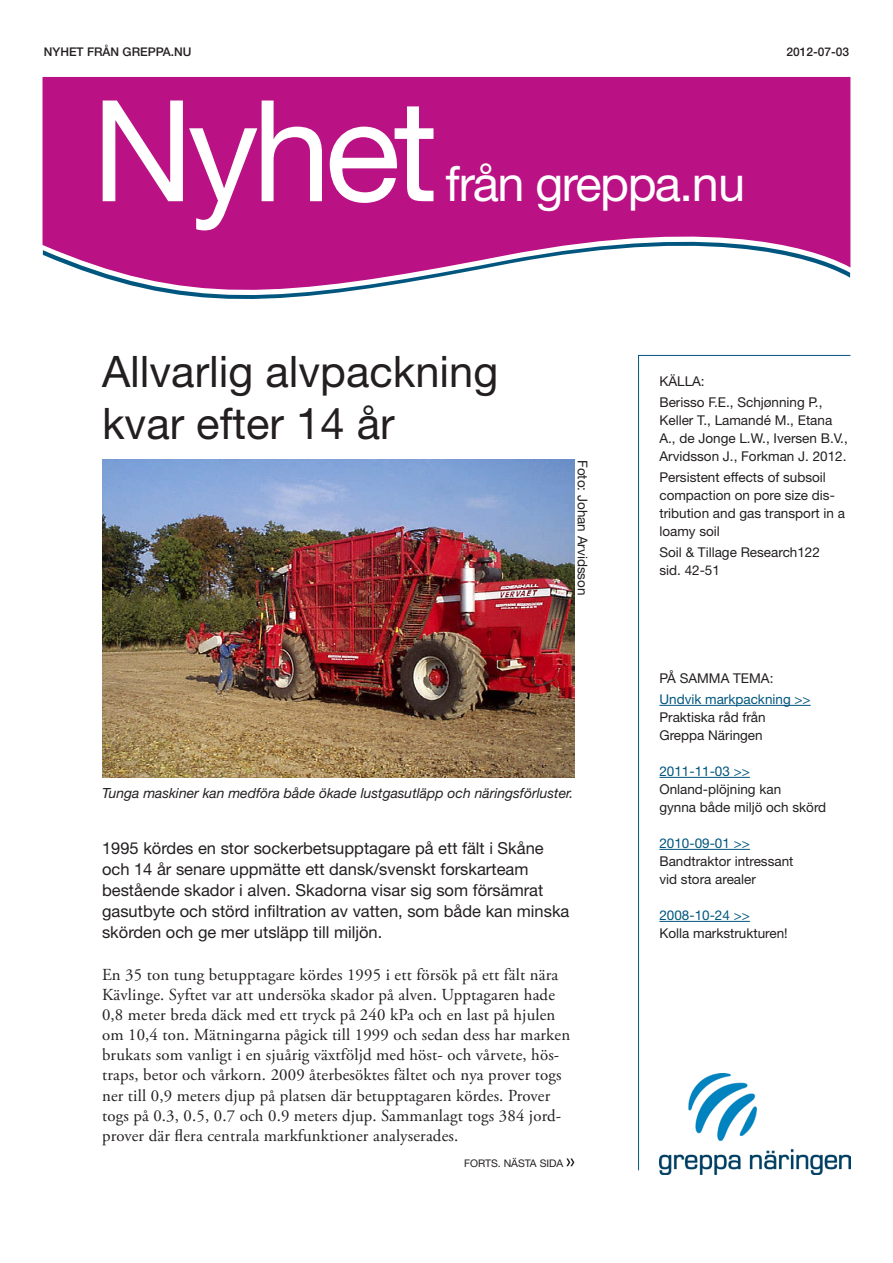
<style>
.page{position:relative;width:893px;height:1263px;background:#fff}
.page>*{position:absolute;margin:0;border:0;box-sizing:border-box;transform-origin:0 0}
.Huvud{font:141px "Helvetica Neue LT Std";letter-spacing:-.045em;color:#fff}
.Huvud-2{font:48.75px "Helvetica Neue LT Std";letter-spacing:-.03em;color:#fff}
.Rubrik{font:43.5px "Helvetica Neue LT Std";color:#231f20}
.Brödtext{font:16.8px/20.1px "Adobe Garamond Pro";letter-spacing:.01em;color:#231f20}
.Ingress{font:16.5px/21px "Helvetica Neue LT Std";color:#231f20}
.Bildtext_1{font:italic 13.95px "Helvetica Neue LT Std";color:#231f20}
.Liten_text_Bröd{font:13.5px/18px "Helvetica Neue LT Std";color:#231f20}
.Länkar{font:13.5px "Helvetica Neue LT Std";color:#00567e}
.Text_huvud{font:500 12px "Helvetica Neue LT Std";color:#231f20}
.Ingress-2{font:10.5px "Helvetica Neue LT Std";color:#231f20}
</style>
<div class="page">
<svg style="left:43px;top:77px;width:807px;height:222px;background:#c03596"></svg>
<svg style="left:638px;top:355px;width:213px;height:816px"></svg>
<hr style="left:659px;top:705px;width:152px;height:1px;background:#00567e">
<hr style="left:659px;top:777px;width:91px;height:1px;background:#00567e">
<hr style="left:659px;top:849px;width:91px;height:1px;background:#00567e">
<hr style="left:659px;top:921px;width:91px;height:1px;background:#00567e">
<img style="left:659px;top:1074px;width:191px;height:101px">
<svg style="left:566px;top:1158px;width:8px;height:8px"></svg>
<img style="left:102px;top:460px;width:472px;height:318px">
<p class="Text_huvud" style="left:44px;top:45px;width:149px">NYHET FRÅN GREPPA.NU</p>
<p class="Huvud" style="left:92px;top:67px;width:347px">Nyhet</p>
<p class="Huvud-2" style="left:446px;top:155px;width:301px">från greppa.nu</p>
<p class="Text_huvud" style="left:786px;top:45px;width:64px">2012-07-03</p>
<p class="Rubrik" style="left:102px;top:345px;width:398px">Allvarlig alvpackning</p>
<p class="Rubrik" style="left:102px;top:397px;width:294px">kvar efter 14 år</p>
<p class="Liten_text_Bröd" style="left:592px;top:460px;width:137px;rotate:90deg">Foto: Johan Arvidsson</p>
<p class="Bildtext_1" style="left:102px;top:784px;width:473px">Tunga maskiner kan medföra både ökade lustgasutläpp och näringsförluster.</p>
<p class="Ingress" style="left:102px;top:837px;width:469px">1995 kördes en stor sockerbetsupptagare på ett fält i Skåne och 14 år senare uppmätte ett dansk/svenskt forskarteam bestående skador i alven. Skadorna visar sig som försämrat gasutbyte och störd infiltration av vatten, som både kan minska skörden och ge mer utsläpp till miljön.</p>
<p class="Brödtext" style="left:102px;top:965px;width:470px">En 35 ton tung betupptagare kördes 1995 i ett försök på ett fält nära Kävlinge. Syftet var att undersöka skador på alven. Upptagaren hade 0,8 meter breda däck med ett tryck på 240 kPa och en last på hjulen om 10,4 ton. Mätningarna pågick till 1999 och sedan dess har marken brukats som vanligt i en sjuårig växtföljd med höst- och vårvete, hös&shy;traps, betor och vårkorn. 2009 återbesöktes fältet och nya prover togs ner till 0,9 meters djup på platsen där betupptagaren kördes. Prover togs på 0.3, 0.5, 0.7 och 0.9 meters djup. Sammanlagt togs 384 jord&shy;prover där flera centrala markfunktioner analyserades.</p>
<p class="Ingress-2" style="left:464px;top:1157px;width:101px">FORTS. NÄSTA SIDA</p>
<p class="Liten_text_Bröd" style="left:659px;top:372px;width:47px">KÄLLA:</p>
<p class="Liten_text_Bröd" style="left:659px;top:393px;width:190px">Berisso F.E., Schjønning P.,<br>Keller T., Lamandé M., Etana<br>A., de Jonge L.W., Iversen B.V.,<br>Arvidsson J., Forkman J. 2012.</p>
<p class="Liten_text_Bröd" style="left:659px;top:468px;width:187px">Persistent effects of subsoil compaction on pore size dis&shy;tribution and gas transport in a loamy soil</p>
<p class="Liten_text_Bröd" style="left:659px;top:543px;width:162px">Soil &amp; Tillage Research122</p>
<p class="Liten_text_Bröd" style="left:659px;top:561px;width:62px">sid. 42-51</p>
<p class="Liten_text_Bröd" style="left:659px;top:669px;width:116px">PÅ SAMMA TEMA:</p>
<p class="Länkar" style="left:659px;top:691px;width:153px">Undvik markpackning &gt;&gt;</p>
<p class="Liten_text_Bröd" style="left:659px;top:708px;width:108px">Praktiska råd från</p>
<p class="Liten_text_Bröd" style="left:659px;top:726px;width:105px">Greppa Näringen</p>
<p class="Länkar" style="left:659px;top:763px;width:92px">2011-11-03 &gt;&gt;</p>
<p class="Liten_text_Bröd" style="left:659px;top:780px;width:123px">Onland-plöjning kan</p>
<p class="Liten_text_Bröd" style="left:659px;top:798px;width:168px">gynna både miljö och skörd</p>
<p class="Länkar" style="left:659px;top:835px;width:92px">2010-09-01 &gt;&gt;</p>
<p class="Liten_text_Bröd" style="left:659px;top:852px;width:136px">Bandtraktor intressant</p>
<p class="Liten_text_Bröd" style="left:659px;top:870px;width:98px">vid stora arealer</p>
<p class="Länkar" style="left:659px;top:907px;width:92px">2008-10-24 &gt;&gt;</p>
<p class="Liten_text_Bröd" style="left:659px;top:924px;width:130px">Kolla markstrukturen!</p>
</div>
